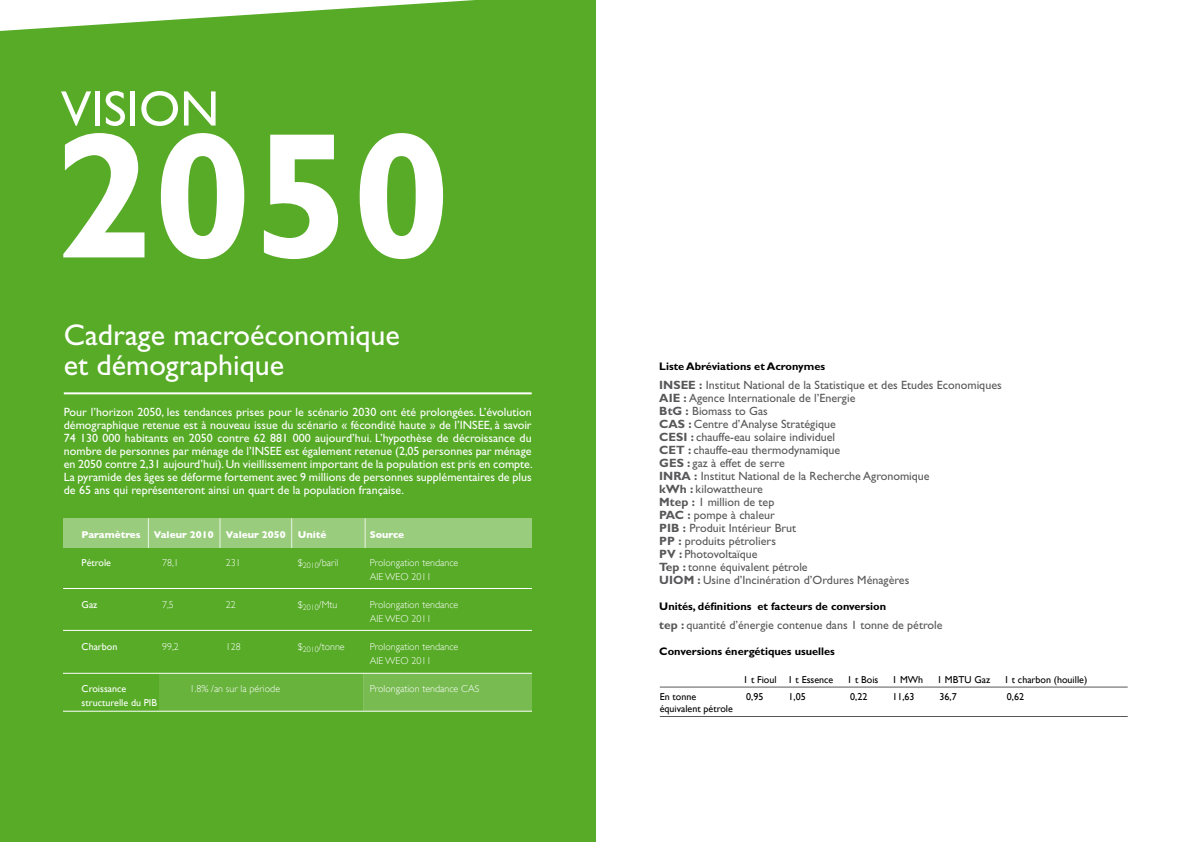
<style>
.page{position:relative;width:1191px;height:842px;background:#fff}
.page>*{position:absolute;margin:0;border:0;box-sizing:border-box;transform-origin:0 0}
.t1{font:700 180px "Gill Sans Std";color:#fff}
.t2{font:50px "Gill Sans Std";color:#fff}
.t3{font:30px/30px "Gill Sans Std";color:#fff}
.t4{font:12px/13px "Gill Sans Std";color:#fff;text-align:justify}
.t5{font:12px/13px "Gill Sans Std";color:#58585a}
.t6{font:700 11px "Gill Sans Std";color:#000}
.t7{font:300 10px/14px "Gill Sans";color:#fff}
.t8{font:10px "Gill Sans";color:#000}
.t9{font:10px "Gill Sans";color:#fff}
.t10{font:700 10px "Gill Sans";color:#fff}
.s1{font-weight:700}
</style>
<div class="page">
<div style="left:0;top:0;width:595px;height:842px;background:#57ab27"></div>
<hr style="left:64px;top:392px;width:467px;height:2px;background:#fff">
<div style="left:160px;top:673px;width:204px;height:38px;background:#67b33c"></div>
<div style="left:364px;top:673px;width:167px;height:38px;background:#77bb51"></div>
<div style="left:64px;top:518px;width:467px;height:30px;background:#99cc7c"></div>
<hr style="left:64px;top:588px;width:467px;height:1px;background:#fff">
<hr style="left:64px;top:630px;width:467px;height:1px;background:#fff">
<hr style="left:64px;top:673px;width:467px;height:1px;background:#fff">
<hr style="left:64px;top:711px;width:467px;height:1px;background:#fff">
<hr style="left:219px;top:518px;width:1px;height:30px;background:#fff">
<hr style="left:148px;top:518px;width:1px;height:30px;background:#fff">
<hr style="left:291px;top:518px;width:1px;height:30px;background:#fff">
<hr style="left:365px;top:518px;width:1px;height:30px;background:#fff">
<svg style="left:0;top:0;width:475px;height:31px"></svg>
<hr style="left:660px;top:687px;width:467px;height:1px;background:#58585a">
<hr style="left:660px;top:716px;width:467px;height:1px;background:#58585a">
<h2 class="t2" style="left:61px;top:80px;width:160px">vision</h2>
<h1 class="t1" style="left:54px;top:90px;width:399px">2050</h1>
<h3 class="t3" style="left:64px;top:320px;width:338px">Cadrage macroéconomique et démographique</h3>
<p class="t4" style="left:64px;top:406px;width:469px">Pour l’horizon 2050, les tendances prises pour le scénario 2030 ont été prolongées. L’évolution démographique retenue est à nouveau issue du scénario « fécondité haute » de l’INSEE</p>
<p class="t4" style="left:64px;top:419px;width:469px;text-indent:426px">, à savoir 74 130 000 habitants en 2050 contre 62 881 000 aujourd’hui. L’hypothèse de décroissance du nombre de personnes par ménage de l’INSEE</p>
<p class="t4" style="left:64px;top:445px;width:470px;text-indent:221px">est également retenue (2,05 personnes par ménage en 2050 contre 2,31 aujourd’hui). Un vieillissement important de la population est pris en compte.<br>La pyramide des âges se déforme fortement avec 9 millions de personnes supplémentaires de plus de 65 ans qui représenteront ainsi un quart de la population française.</p>
<p class="t10" style="left:82px;top:529px;width:61px">Paramètres</p>
<p class="t10" style="left:154px;top:529px;width:174px">Valeur 2010 Valeur 2050 Unité</p>
<p class="t10" style="left:370px;top:529px;width:36px">Source</p>
<p class="t9" style="left:82px;top:557px;width:31px">Pétrole</p>
<p class="t7" style="left:162px;top:556px;width:18px">78,1</p>
<p class="t7" style="left:226px;top:556px;width:16px">231</p>
<p class="t7" style="left:298px;top:556px;width:42px">$<sub>2010</sub>/baril</p>
<p class="t7" style="left:370px;top:556px;width:90px">Prolongation tendance<br>AIE WEO 2011</p>
<p class="t9" style="left:82px;top:599px;width:17px">Gaz</p>
<p class="t7" style="left:162px;top:598px;width:13px">7,5</p>
<p class="t7" style="left:226px;top:598px;width:11px">22</p>
<p class="t7" style="left:298px;top:598px;width:41px">$<sub>2010</sub>/Mtu</p>
<p class="t7" style="left:370px;top:598px;width:90px">Prolongation tendance<br>AIE WEO 2011</p>
<p class="t9" style="left:82px;top:641px;width:37px">Charbon</p>
<p class="t7" style="left:162px;top:640px;width:18px">99,2</p>
<p class="t7" style="left:226px;top:640px;width:16px">128</p>
<p class="t7" style="left:298px;top:640px;width:49px">$<sub>2010</sub>/tonne</p>
<p class="t7" style="left:370px;top:640px;width:90px">Prolongation tendance<br>AIE WEO 2011</p>
<p class="t9" style="left:82px;top:683px;width:46px">Croissance</p>
<p class="t7" style="left:190px;top:682px;width:92px">1.8% /an sur la période</p>
<p class="t7" style="left:370px;top:682px;width:111px">Prolongation tendance CAS</p>
<p class="t9" style="left:82px;top:697px;width:77px">structurelle du PIB</p>
<p class="t6" style="left:659px;top:360px;width:167px">Liste Abréviations et Acronymes</p>
<p class="t5" style="left:659px;top:379px;width:344px"><span class="s1">INSEE :</span> Institut National de la Statistique et des Etudes Economiques <span class="s1">AIE :</span> Agence Internationale de l’Energie<br><span class="s1">BtG :</span> Biomass to Gas<br><span class="s1">CAS :</span> Centre d’Analyse Stratégique<br><span class="s1">CESI :</span> chauffe-eau solaire individuel<br><span class="s1">CET :</span> chauffe-eau thermodynamique<br><span class="s1">GES :</span> gaz à effet de serre<br><span class="s1">INRA :</span> Institut National de la Recherche Agronomique<br><span class="s1">kWh :</span> kilowattheure<br><span class="s1">Mtep :</span> 1 million de tep<br><span class="s1">PAC :</span> pompe à chaleur<br><span class="s1">PIB :</span> Produit Intérieur Brut<br><span class="s1">PP :</span> produits pétroliers<br><span class="s1">PV :</span> Photovoltaïque<br><span class="s1">Tep :</span> tonne équivalent pétrole<br><span class="s1">UIOM :</span> Usine d’Incinération d’Ordures Ménagères</p>
<p class="t6" style="left:659px;top:600px;width:228px">Unités, définitions et facteurs de conversion</p>
<p class="t5" style="left:659px;top:618px;width:285px"><span class="s1">tep :</span> quantité d’énergie contenue dans 1 tonne de pétrole</p>
<p class="t6" style="left:659px;top:645px;width:177px">Conversions énergétiques usuelles</p>
<p class="t8" style="left:743px;top:674px;width:92px">1 t Fioul 1 t Essence</p>
<p class="t8" style="left:847px;top:674px;width:33px">1 t Bois</p>
<p class="t8" style="left:892px;top:674px;width:33px">1 MWh</p>
<p class="t8" style="left:937px;top:674px;width:54px">1 MBTU Gaz</p>
<p class="t8" style="left:1004px;top:674px;width:85px">1 t charbon (houille)</p>
<p class="t8" style="left:660px;top:691px;width:38px">En tonne</p>
<p class="t8" style="left:746px;top:691px;width:19px">0,95</p>
<p class="t8" style="left:788px;top:691px;width:19px">1,05</p>
<p class="t8" style="left:850px;top:691px;width:19px">0,22</p>
<p class="t8" style="left:892px;top:691px;width:24px">11,63</p>
<p class="t8" style="left:939px;top:691px;width:19px">36,7</p>
<p class="t8" style="left:1007px;top:691px;width:19px">0,62</p>
<p class="t8" style="left:660px;top:703px;width:75px">équivalent pétrole</p>
</div>
